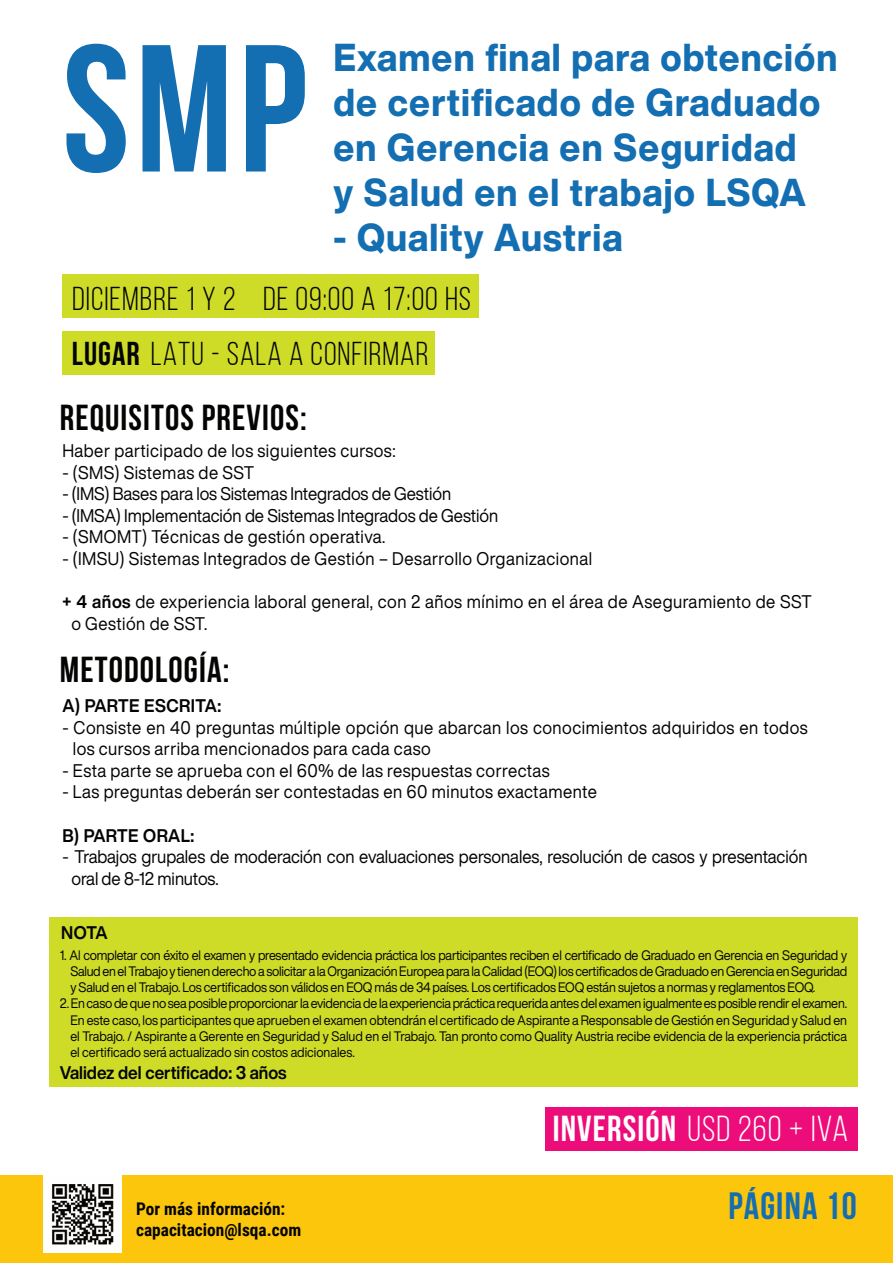
<style>
.page{position:relative;width:893px;height:1263px;background:#fff}
.page>*{position:absolute;margin:0;border:0;box-sizing:border-box;transform-origin:0 0}
.t1{font:700 180.45px "Bebas Neue";color:#136eb2}
.t2{font:800 38.25px/45px "Helvetica Now Display";letter-spacing:.03em;color:#136eb2;scale:.94 1}
.t3{font:700 37.95px "Bebas Neue";letter-spacing:.03em;color:#136eb2}
.t4{font:700 36px "Bebas Neue";letter-spacing:.03em;color:#040503}
.t5{font:36px "Bebas Neue";letter-spacing:.03em;color:#fff}
.t6{font:33px "Bebas Neue";letter-spacing:.03em;color:#040503}
.t7{font:18px/21.6px "Helvetica Now Display";letter-spacing:.025em;color:#040503;scale:.94 1}
.t8{font:18px/21.6px "Helvetica Now Display";color:#040503;scale:.94 1}
.t9{font:700 18px "Helvetica Now Display";color:#040503;scale:.94 1}
.t10{font:700 18px "Helvetica Now Display";letter-spacing:.025em;color:#040503;scale:.94 1}
.t11{font:700 18px "Helvetica Now Display";letter-spacing:.02em;color:#040503;scale:.94 1}
.t12{font:700 17.55px "Roboto Condensed";color:#040503}
.t13{font:13.5px/16.2px "Helvetica Now Display";letter-spacing:-.01em;color:#040503;text-align:justify;scale:.94 1}
.s1{font-weight:700}
</style>
<div class="page">
<div style="left:50px;top:918px;width:808px;height:169px;background:#cedc28"></div>
<div style="left:0;top:1175px;width:893px;height:88px;background:#fcc60d"></div>
<div style="left:62px;top:275px;width:417px;height:43px;background:#cedc28"></div>
<div style="left:62px;top:332px;width:373px;height:43px;background:#cedc28"></div>
<div style="left:545px;top:1107px;width:312px;height:43px;background:#ed0d7a"></div>
<img style="left:44px;top:1175px;width:77px;height:78px">
<h2 class="t2" style="left:333px;top:35px;width:538px">Examen final para obtención de certificado de Graduado en Gerencia en Seguridad<br>y Salud en el trabajo LSQA</h2>
<h2 class="t2" style="left:333px;top:215px;width:309px">- Quality Austria</h2>
<h3 class="t6" style="left:72px;top:281px;width:401px">DICIEMBRE 1 Y 2 DE 09:00 A 17:00 HS</h3>
<h1 class="t1" style="left:62px;top:10px;width:247px">SMP</h1>
<h3 class="t6" style="left:72px;top:336px;width:358px"><span class="s1">LUGAR</span> LATU - SALA A CONFIRMAR</h3>
<h3 class="t4" style="left:60px;top:397px;width:248px">REQUISITOS PREVIOS:</h3>
<h3 class="t7" style="left:62px;top:440px;width:356px">Haber participado de los siguientes cursos:</h3>
<h3 class="t7" style="left:62px;top:461px;width:205px">- (SMS) Sistemas de SST</h3>
<h3 class="t8" style="left:62px;top:483px;width:415px">- (IMS) Bases para los Sistemas Integrados de Gestión</h3>
<h3 class="t8" style="left:62px;top:504px;width:465px">- (IMSA) Implementación de Sistemas Integrados de Gestión</h3>
<h3 class="t7" style="left:62px;top:526px;width:345px">- (SMOMT) Técnicas de gestión operativa.</h3>
<h3 class="t7" style="left:62px;top:548px;width:565px">- (IMSU) Sistemas Integrados de Gestión – Desarrollo Organizacional</h3>
<h3 class="t7" style="left:71px;top:591px;width:789px;text-indent:-9px"><span class="s1">+ 4 años</span> de experiencia laboral general, con 2 años mínimo en el área de Aseguramiento de SST o Gestión de SST.</h3>
<h3 class="t4" style="left:60px;top:649px;width:171px">METODOLOGÍA:</h3>
<h3 class="t10" style="left:62px;top:693px;width:170px">A) PARTE ESCRITA:</h3>
<h3 class="t7" style="left:73px;top:716px;width:783px;text-indent:-11px">- Consiste en 40 preguntas múltiple opción que abarcan los conocimientos adquiridos en todos los cursos arriba mencionados para cada caso</h3>
<h3 class="t7" style="left:62px;top:759px;width:520px">- Esta parte se aprueba con el 60% de las respuestas correctas</h3>
<h3 class="t7" style="left:62px;top:781px;width:570px">- Las preguntas deberán ser contestadas en 60 minutos exactamente</h3>
<h3 class="t11" style="left:62px;top:823px;width:142px">B) PARTE ORAL:</h3>
<h3 class="t8" style="left:71px;top:846px;width:785px;text-indent:-9px">- Trabajos grupales de moderación con evaluaciones personales, resolución de casos y presentación oral de 8-12 minutos.</h3>
<h3 class="t9" style="left:61px;top:921px;width:51px">NOTA</h3>
<p class="t13" style="left:70px;top:947px;width:828px;text-indent:-11px">1. Al completar con éxito el examen y presentado evidencia práctica los participantes reciben el certificado de Graduado en Gerencia en Seguridad y Salud en el Trabajo y tienen derecho a solicitar a la Organización Europea para la Calidad (EOQ) los certificados de Graduado en Gerencia en Seguridad y Salud en el Trabajo. Los certificados son válidos en EOQ más de 34 países. Los certificados EOQ están sujetos a normas y reglamentos EOQ.</p>
<p class="t13" style="left:70px;top:995px;width:828px;text-indent:-10px">2. En caso de que no sea posible proporcionar la evidencia de la experiencia práctica requerida antes del examen igualmente es posible rendir el examen.<br>En este caso, los participantes que aprueben el examen obtendrán el certificado de Aspirante a Responsable de Gestión en Seguridad y Salud en el Trabajo. / Aspirante a Gerente en Seguridad y Salud en el Trabajo. Tan pronto como Quality Austria recibe evidencia de la experiencia práctica el certificado será actualizado sin costos adicionales.</p>
<h3 class="t9" style="left:60px;top:1060px;width:243px">Validez del certificado: 3 años</h3>
<p class="t12" style="left:136px;top:1196px;width:151px">Por más información:</p>
<p class="t12" style="left:136px;top:1217px;width:167px">capacitacion@lsqa.com</p>
<h3 class="t5" style="left:553px;top:1109px;width:297px"><span class="s1">INVERSIÓN</span> USD 260 + IVA</h3>
<h3 class="t3" style="left:729px;top:1185px;width:130px">PÁGINA 10</h3>
</div>
